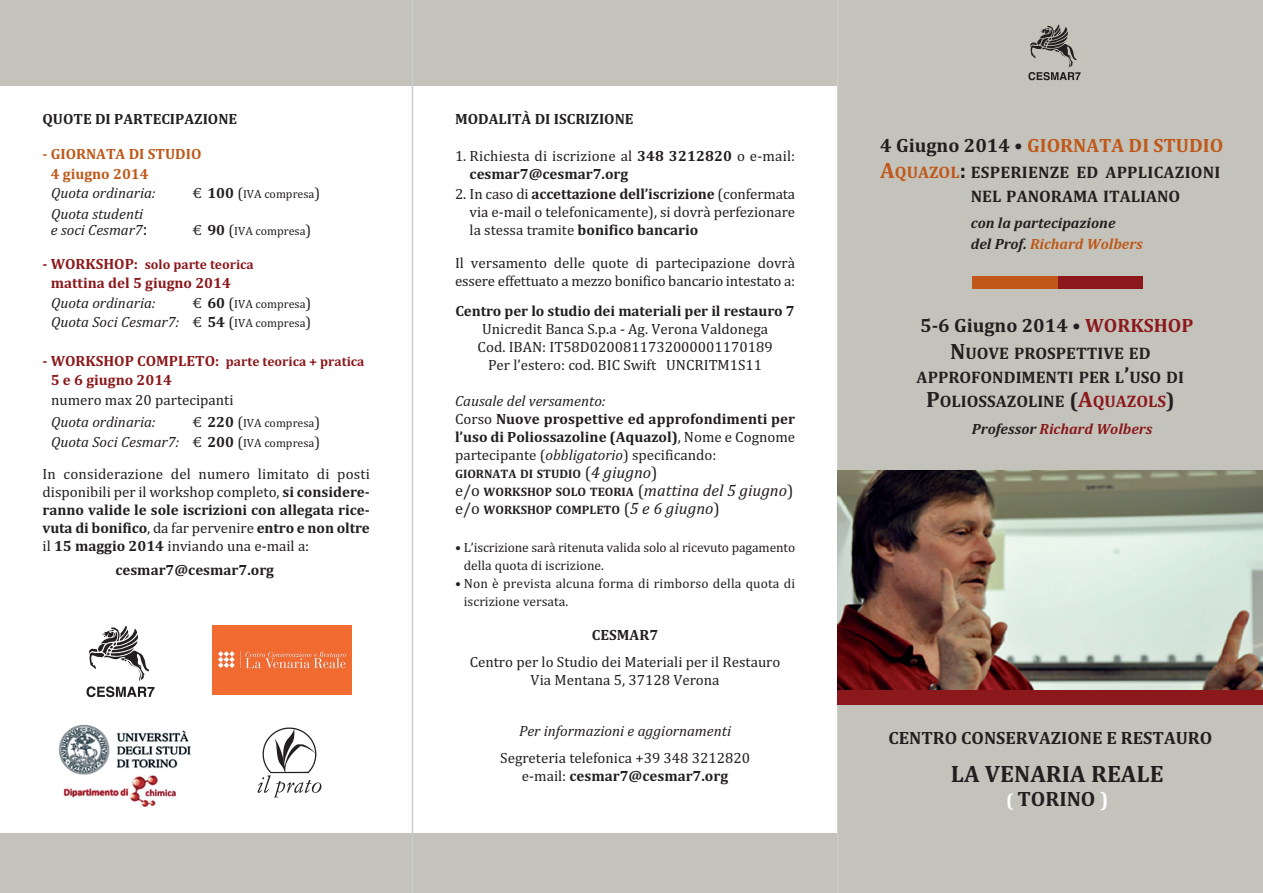
<style>
.page{position:relative;width:1263px;height:893px;background:#fff}
.page>*{position:absolute;margin:0;border:0;box-sizing:border-box;transform-origin:0 0}
.t1{font:700 24px "Cambria";color:#231f20}
.t2{font:700 21px "Cambria";color:#231f20}
.t3{font:700 19.5px "Cambria";color:#bf5819}
.t4{font:700 19.5px "Cambria";color:#231f20}
.t5{font:700 18px "Cambria";color:#231f20}
.t6{font:700 16.8px/24px "Cambria";color:#231f20}
.t7{font:15px/18px "Cambria";color:#231f20;text-align:center}
.t8{font:700 15px/18px "Cambria";color:#231f20}
.t9{font:italic 15px/16.5px "Cambria";color:#231f20}
.t10{font:italic 700 15px/21px "Cambria";color:#231f20}
.t11{font:700 15px "Cambria";color:#8b181b}
.t12{font:700 15px/19.5px "Cambria";color:#bf5819}
.t13{font:italic 700 15px "Cambria";color:#8b181b}
.t14{font:13.5px/18px "Cambria";color:#231f20}
.t15{font:700 13.5px "Cambria";color:#8b181b}
.t16{font:700 12.3px/18px "Cambria";color:#231f20}
.t17{font:12px "Cambria";color:#231f20}
.s1{font-size:15px}
.s2{font-weight:700;font-size:15px}
.s3{font-style:normal;font-size:18px}
.s4{font-style:normal}
.s5{font-weight:700;font-style:normal}
.s6{font-style:normal;font-size:12px}
.s7{font-weight:700}
.s8{font-weight:400;font-style:italic}
.s9{font-weight:400}
.s10{font-weight:400;font-size:16.5px}
.s11{font-weight:400;font-style:italic;font-size:16.5px}
.s12{color:#231f20}
.s13{font-size:22.5px;color:#bf5819}
.s14{color:#bf5819}
.s15{font-size:22.5px}
.s16{color:#8b181b}
.s17{font-size:21px}
.s18{font-size:22.5px;color:#8b181b}
.s19{font-size:18px;color:#fff}
.s20{font-size:20.4px;color:#fff}
</style>
<div class="page">
<div style="left:838px;top:0;width:425px;height:893px;background:#c4c3bb"></div>
<div style="left:0;top:833px;width:1263px;height:60px;background:#c4c3bb"></div>
<div style="left:0;top:0;width:1263px;height:85px;background:#c4c3bb"></div>
<hr style="left:412px;top:0;width:1px;height:893px;background:#cbccce">
<hr style="left:837px;top:0;width:1px;height:893px;background:#cbccce">
<img style="left:838px;top:470px;width:425px;height:220px">
<img style="left:87px;top:626px;width:67px;height:71px">
<img style="left:213px;top:626px;width:138px;height:69px">
<img style="left:58px;top:724px;width:133px;height:83px">
<img style="left:258px;top:727px;width:63px;height:70px">
<img style="left:1028px;top:25px;width:53px;height:55px">
<div style="left:1057px;top:276px;width:86px;height:13px;background:#8b181b"></div>
<div style="left:972px;top:276px;width:85px;height:13px;background:#bf5819"></div>
<div style="left:838px;top:690px;width:425px;height:14px;background:#8b181b"></div>
<p class="t8" style="left:43px;top:111px;width:196px">QUOTE DI PARTECIPAZIONE</p>
<p class="t12" style="left:51px;top:146px;width:152px;text-indent:-8px">- GIORNATA DI STUDIO<br>4 giugno 2014</p>
<p class="t9" style="left:51px;top:186px;width:106px">Quota ordinaria:</p>
<p class="t17" style="left:193px;top:190px;width:129px"><span class="s1">€</span> <span class="s2">100</span> <span class="s1">(</span>IVA compresa<span class="s1">)</span></p>
<p class="t9" style="left:51px;top:207px;width:98px">Quota studenti e soci Cesmar7<span class="s3">:</span></p>
<p class="t17" style="left:193px;top:227px;width:120px"><span class="s1">€</span> <span class="s2">90</span> <span class="s1">(</span>IVA compresa<span class="s1">)</span></p>
<p class="t15" style="left:43px;top:259px;width:213px"><span class="s1">- WORKSHOP:</span> solo parte teorica</p>
<p class="t11" style="left:51px;top:278px;width:182px">mattina del 5 giugno 2014</p>
<p class="t9" style="left:51px;top:296px;width:106px">Quota ordinaria:</p>
<p class="t17" style="left:193px;top:300px;width:120px"><span class="s1">€</span> <span class="s2">60</span> <span class="s1">(</span>IVA compresa<span class="s1">)</span></p>
<p class="t9" style="left:51px;top:316px;width:262px">Quota Soci Cesmar7: <span class="s4">€</span> <span class="s5">54</span> <span class="s4">(</span><span class="s6">IVA compresa</span><span class="s4">)</span></p>
<p class="t15" style="left:43px;top:357px;width:323px"><span class="s1">- WORKSHOP COMPLETO:</span> parte teorica + pratica</p>
<p class="t11" style="left:51px;top:375px;width:123px">5 e 6 giugno 2014</p>
<p class="t7" style="left:51px;top:392px;width:184px">numero max 20 partecipanti</p>
<p class="t9" style="left:51px;top:416px;width:106px">Quota ordinaria:</p>
<p class="t17" style="left:193px;top:419px;width:129px"><span class="s1">€</span> <span class="s2">220</span> <span class="s1">(</span>IVA compresa<span class="s1">)</span></p>
<p class="t9" style="left:51px;top:435px;width:271px">Quota Soci Cesmar7: <span class="s4">€</span> <span class="s5">200</span> <span class="s4">(</span><span class="s6">IVA compresa</span><span class="s4">)</span></p>
<p class="t7" style="left:43px;top:467px;width:329px;text-align:justify">In considerazione del numero limitato di posti disponibili per il workshop completo, <span class="s7">si considere&shy;ranno valide le sole iscrizioni con allegata rice&shy;vuta di bonifico</span>, da far pervenire <span class="s7">entro e non oltre </span>il <span class="s7">15 maggio 2014</span> inviando una e‐mail a:</p>
<p class="t8" style="left:115px;top:563px;width:160px">cesmar7@cesmar7.org</p>
<p class="t8" style="left:455px;top:111px;width:180px">MODALITÀ DI ISCRIZIONE</p>
<p class="t7" style="left:470px;top:148px;width:327px;text-align:left;text-indent:-15px">1. Richiesta di iscrizione al <span class="s7">348 3212820</span> o e‐mail: <span class="s7">cesmar7@cesmar7.org</span></p>
<p class="t7" style="left:470px;top:186px;width:327px;text-align:justify;text-indent:-15px">2. In caso di <span class="s7">accettazione dell’iscrizione</span> (confermata via e‐mail o telefonicamente), si dovrà perfezionare la stessa tramite <span class="s7">bonifico bancario</span></p>
<p class="t7" style="left:455px;top:255px;width:342px;text-align:left">Il versamento delle quote di partecipazione dovrà essere effettuato a mezzo bonifico bancario intestato a:</p>
<p class="t8" style="left:455px;top:303px;width:341px">Centro per lo studio dei materiali per il restauro 7</p>
<p class="t7" style="left:478px;top:321px;width:297px">Unicredit Banca S.p.a ‐ Ag. Verona Valdonega<br>Cod. IBAN: IT58D0200811732000001170189<br>Per l’estero: cod. BIC Swift UNCRITM1S11</p>
<p class="t8" style="left:455px;top:393px;width:342px"><span class="s8">Causale del versamento:<br></span><span class="s9">Corso</span> Nuove prospettive ed approfondimenti per l’uso di Poliossazoline (Aquazol)<span class="s9">, Nome e Cognome partecipante (</span><span class="s8">obbligatorio</span><span class="s9">) specificando:</span></p>
<p class="t16" style="left:455px;top:466px;width:340px">GIORNATA DI STUDIO <span class="s10">(</span><span class="s11">4 giugno</span><span class="s10">)<br>e/o</span> WORKSHOP SOLO TEORIA <span class="s10">(</span><span class="s11">mattina del 5 giugno</span><span class="s10">) e/o</span> WORKSHOP COMPLETO <span class="s10">(</span><span class="s11">5 e 6 giugno</span><span class="s10">)</span></p>
<p class="t14" style="left:464px;top:540px;width:333px;text-indent:-9px">• L’iscrizione sarà ritenuta valida solo al ricevuto pagamento della quota di iscrizione.</p>
<p class="t14" style="left:464px;top:576px;width:333px;text-indent:-9px">• Non è prevista alcuna forma di rimborso della quota di iscrizione versata.</p>
<p class="t8" style="left:592px;top:627px;width:68px">CESMAR7</p>
<p class="t7" style="left:470px;top:654px;width:312px">Centro per lo Studio dei Materiali per il Restauro<br>Via Mentana 5, 37128 Verona</p>
<p class="t9" style="left:519px;top:724px;width:213px">Per informazioni e aggiornamenti</p>
<p class="t7" style="left:500px;top:750px;width:251px">Segreteria telefonica +39 348 3212820 e‐mail: <span class="s7">cesmar7@cesmar7.org</span></p>
<h3 class="t3" style="left:880px;top:139px;width:344px"><span class="s12">4 Giugno 2014 •</span> GIORNATA DI STUDIO</h3>
<p class="t6" style="left:971px;top:162px;width:251px;text-indent:-91px"><span class="s13">A</span><span class="s14">QUAZOL</span><span class="s15">:</span> ESPERIENZE ED APPLICAZIONI<br>NEL PANORAMA ITALIANO</p>
<p class="t10" style="left:971px;top:212px;width:173px">con la partecipazione<br>del Prof. <span class="s14">Richard Wolbers</span></p>
<h3 class="t4" style="left:920px;top:318px;width:275px">5-6 Giugno 2014 • <span class="s16">WORKSHOP</span></h3>
<p class="t6" style="left:917px;top:343px;width:269px;text-align:center"><span class="s15">N</span>UOVE PROSPETTIVE ED<br>APPROFONDIMENTI PER L<span class="s15">’</span>USO DI<br><span class="s15">P</span>OLIOSSAZOLINE <span class="s17">(</span><span class="s18">A</span><span class="s16">QUAZOLS</span><span class="s17">)</span></p>
<p class="t13" style="left:972px;top:420px;width:182px"><span class="s12">Professor</span> Richard Wolbers</p>
<p class="t5" style="left:888px;top:731px;width:325px">CENTRO CONSERVAZIONE E RESTAURO</p>
<h1 class="t1" style="left:951px;top:765px;width:214px">LA VENARIA REALE</h1>
<h2 class="t2" style="left:1006px;top:792px;width:104px"><span class="s19">(</span> TORINO <span class="s20">)</span></h2>
</div>
